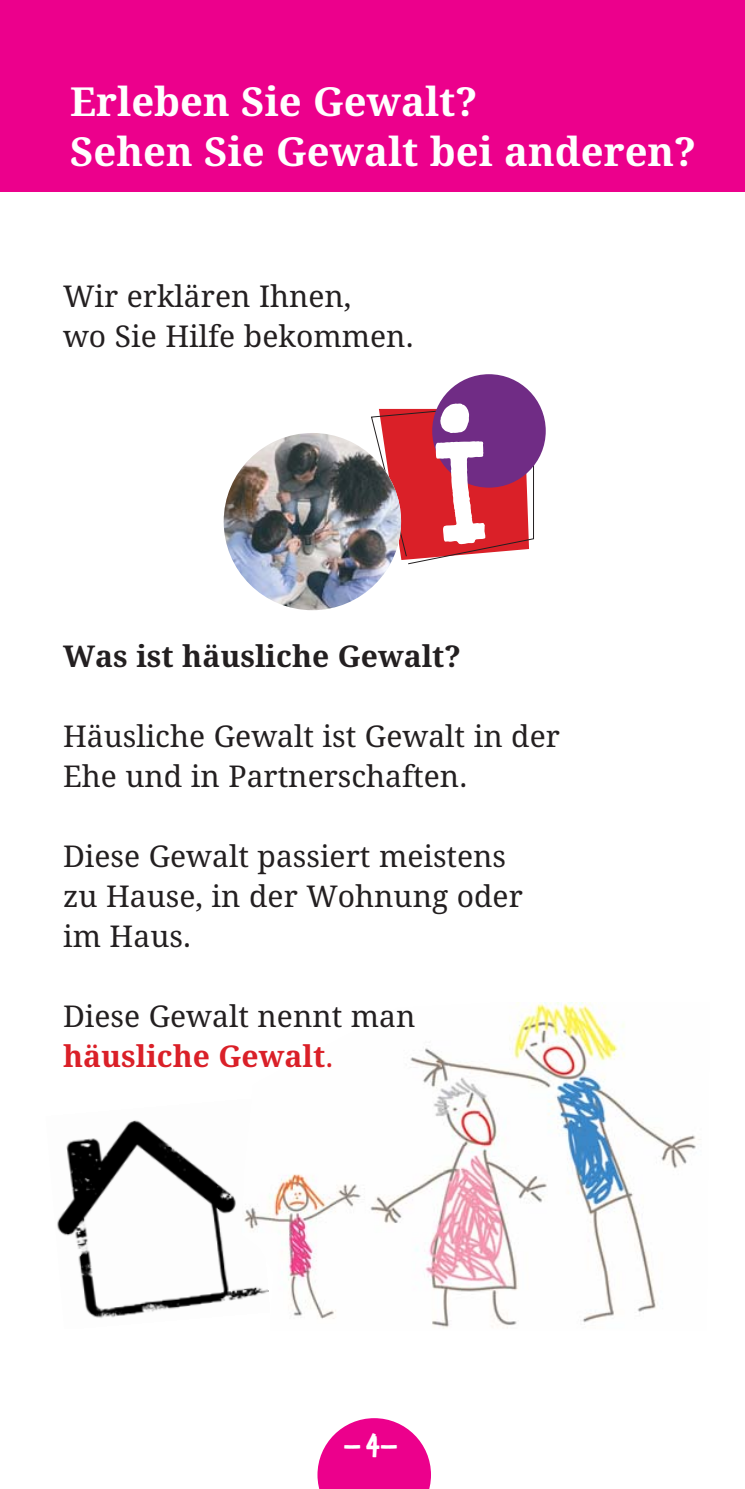
<style>
.page{position:relative;width:745px;height:1489px;background:#fff}
.page>*{position:absolute;margin:0;border:0;box-sizing:border-box;transform-origin:0 0}
.t1{font:700 40px/50px "Droid Serif";color:#fff}
.t2{font:30px/40px "Droid Serif";color:#231f20}
.t3{font:700 30px "Droid Serif";color:#231f20}
.t4{font:30px "Le Osler Rough";color:#fff}
.s1{font-weight:700;color:#da2028}
.s2{color:#da2028}
</style>
<div class="page">
<div style="left:0;top:0;width:743px;height:192px;background:#ec008c"></div>
<svg style="left:317px;top:1418px;width:113px;height:70px"></svg>
<div style="left:432px;top:374px;width:113px;height:113px;background:#702c85;border-radius:50%"></div>
<img style="left:223px;top:433px;width:178px;height:177px;border-radius:50%">
<img style="left:57px;top:1120px;width:184px;height:198px">
<img style="left:241px;top:1002px;width:459px;height:326px">
<svg style="left:371px;top:402px;width:162px;height:162px"></svg>
<h1 class="t1" style="left:70px;top:81px;width:627px">Erleben Sie Gewalt?<br>Sehen Sie Gewalt bei anderen?</h1>
<p class="t2" style="left:63px;top:279px;width:352px">Wir erklären Ihnen,<br>wo Sie Hilfe bekommen.</p>
<p class="t3" style="left:63px;top:644px;width:399px">Was ist häusliche Gewalt?</p>
<p class="t2" style="left:63px;top:719px;width:498px">Häusliche Gewalt ist Gewalt in der<br>Ehe und in Partnerschaften.</p>
<p class="t2" style="left:63px;top:839px;width:461px">Diese Gewalt passiert meistens zu Hause, in der Wohnung oder im Haus.</p>
<p class="t2" style="left:63px;top:999px;width:354px">Diese Gewalt nennt man <span class="s1">häusliche Gewalt</span><span class="s2">.</span></p>
<p class="t4" style="left:344px;top:1433px;width:56px">-4-</p>
</div>
